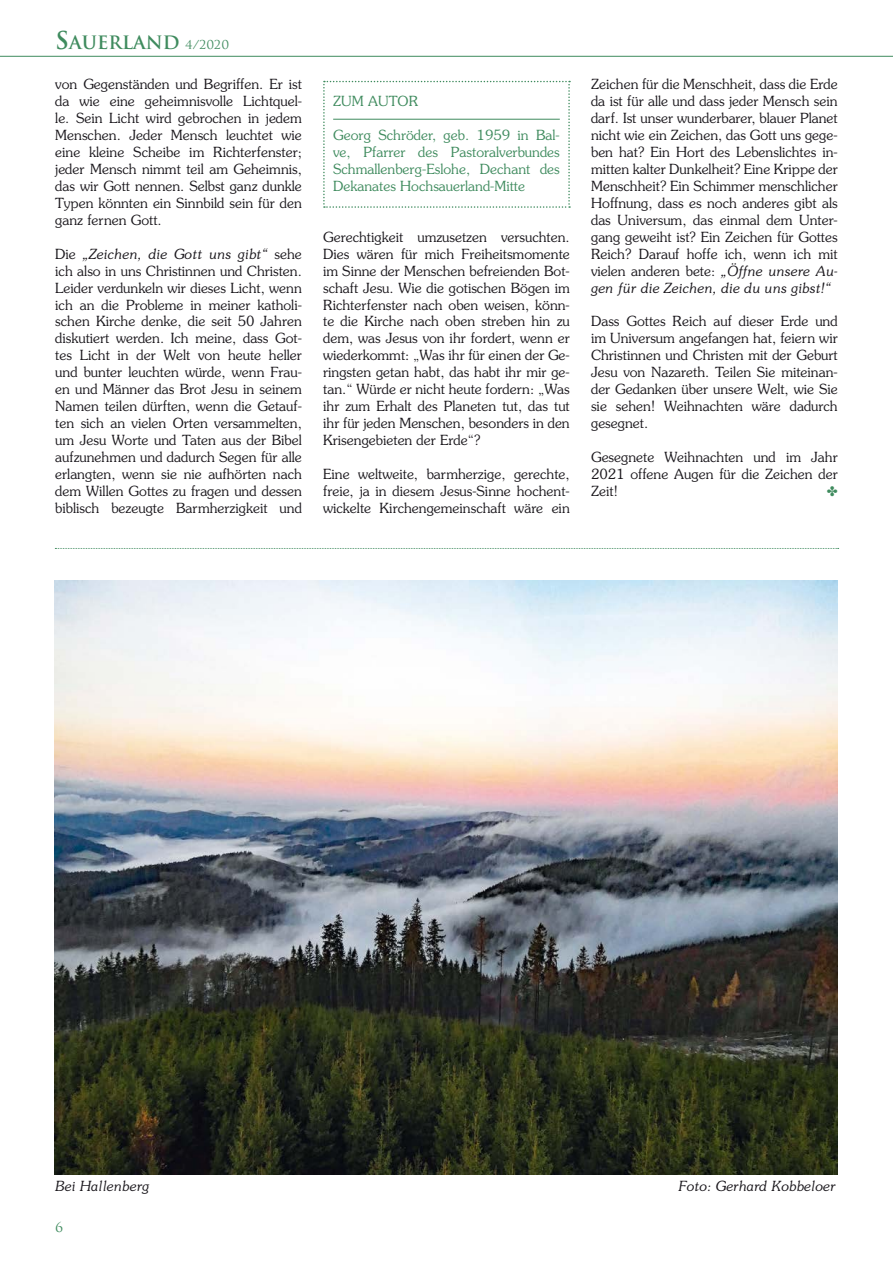
<style>
.page{position:relative;width:893px;height:1263px;background:#fff}
.page>*{position:absolute;margin:0;border:0;box-sizing:border-box;transform-origin:0 0}
.t1{font:700 18px "Trajan";color:#3f8b5e}
.t2{font:300 13.95px/17px "Souvenir";color:#1a171c;text-align:justify}
.t3{font:300 13.95px/17px "Souvenir";color:#3f8b5e;text-align:justify}
.t4{font:italic 300 13.95px "Souvenir";color:#1a171c}
.t5{font:13.5px "Trajan";color:#3f8b5e}
.s1{font-size:24px}
.s2{font-weight:400;font-size:12px}
.s3{font-style:italic}
</style>
<div class="page">
<hr style="left:0;top:56px;width:893px;height:1px;background:#3f8b5e">
<svg style="left:55px;top:548px;width:784px;height:1px"></svg>
<svg style="left:323px;top:81px;width:247px;height:127px"></svg>
<img style="left:55px;top:581px;width:783px;height:593px">
<p class="t1" style="left:55px;top:32px;width:175px"><span class="s1">S</span>AUERLAND <span class="s2">4/2020</span></p>
<p class="t2" style="left:55px;top:76px;width:248px">von Gegenständen und Begriffen. Er ist da wie eine geheimnisvolle Lichtquel&shy;le. Sein Licht wird gebrochen in jedem Menschen. Jeder Mensch leuchtet wie eine kleine Scheibe im Richterfenster; jeder Mensch nimmt teil am Geheimnis, das wir Gott nennen. Selbst ganz dunkle Typen könnten ein Sinnbild sein für den ganz fernen Gott.</p>
<p class="t2" style="left:55px;top:245px;width:248px">Die <span class="s3">„Zeichen, die Gott uns gibt“</span> sehe ich also in uns Christinnen und Christen.<br>Leider verdunkeln wir dieses Licht, wenn ich an die Probleme in meiner katholi&shy;schen Kirche denke, die seit 50 Jahren diskutiert werden. Ich meine, dass Got&shy;tes Licht in der Welt von heute heller und bunter leuchten würde, wenn Frau&shy;en und Männer das Brot Jesu in seinem Namen teilen dürften, wenn die Getauf&shy;ten sich an vielen Orten versammelten, um Jesu Worte und Taten aus der Bibel aufzunehmen und dadurch Segen für alle erlangten, wenn sie nie aufhörten nach dem Willen Gottes zu fragen und dessen biblisch bezeugte Barmherzigkeit und</p>
<p class="t3" style="left:333px;top:93px;width:87px">ZUM AUTOR</p>
<p class="t3" style="left:333px;top:127px;width:228px">Georg Schröder, geb. 1959 in Bal&shy;ve, Pfarrer des Pastoralverbundes Schmallenberg-Eslohe, Dechant des Dekanates Hochsauerland-Mitte</p>
<p class="t2" style="left:323px;top:228px;width:248px">Gerechtigkeit umzusetzen versuchten.<br>Dies wären für mich Freiheitsmomente im Sinne der Menschen befreienden Bot&shy;schaft Jesu. Wie die gotischen Bögen im Richterfenster nach oben weisen, könn&shy;te die Kirche nach oben streben hin zu dem, was Jesus von ihr fordert, wenn er wiederkommt: „Was ihr für einen der Ge&shy;ringsten getan habt, das habt ihr mir ge&shy;tan.“ Würde er nicht heute fordern: „Was ihr zum Erhalt des Planeten tut, das tut ihr für jeden Menschen, besonders in den Krisengebieten der Erde“?</p>
<p class="t2" style="left:323px;top:466px;width:248px">Eine weltweite, barmherzige, gerechte, freie, ja in diesem Jesus-Sinne hochent&shy;wickelte Kirchengemeinschaft wäre ein</p>
<p class="t2" style="left:591px;top:76px;width:248px">Zeichen für die Menschheit, dass die Erde da ist für alle und dass jeder Mensch sein darf. Ist unser wunderbarer, blauer Planet nicht wie ein Zeichen, das Gott uns gege&shy;ben hat? Ein Hort des Lebenslichtes in&shy;mitten kalter Dunkelheit? Eine Krippe der Menschheit? Ein Schimmer menschlicher Hoffnung, dass es noch anderes gibt als das Universum, das einmal dem Unter&shy;gang geweiht ist? Ein Zeichen für Gottes Reich? Darauf hoffe ich, wenn ich mit vielen anderen bete: <span class="s3">„Öffne unsere Au&shy;gen für die Zeichen, die du uns gibst!“</span></p>
<p class="t2" style="left:591px;top:313px;width:248px">Dass Gottes Reich auf dieser Erde und im Universum angefangen hat, feiern wir Christinnen und Christen mit der Geburt Jesu von Nazareth. Teilen Sie miteinan&shy;der Gedanken über unsere Welt, wie Sie sie sehen! Weihnachten wäre dadurch gesegnet.</p>
<p class="t2" style="left:591px;top:449px;width:248px">Gesegnete Weihnachten und im Jahr 2021 offene Augen für die Zeichen der Zeit!</p>
<p class="t4" style="left:55px;top:1177px;width:96px">Bei Hallenberg</p>
<p class="t4" style="left:679px;top:1177px;width:159px">Foto: Gerhard Kobbeloer</p>
<p class="t5" style="left:55px;top:1219px;width:10px">6</p>
</div>
